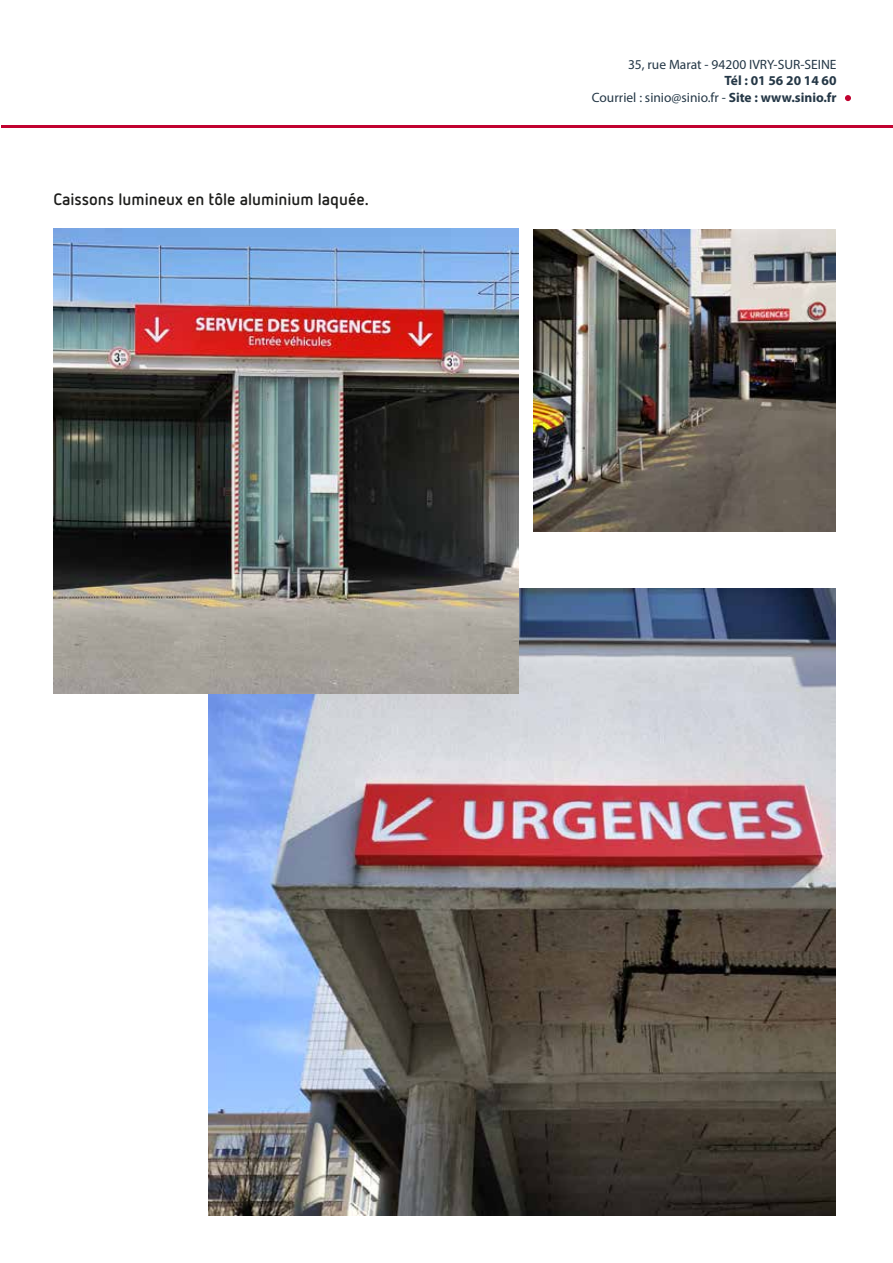
<style>
.page{position:relative;width:893px;height:1263px;background:#fff}
.page>*{position:absolute;margin:0;border:0;box-sizing:border-box;transform-origin:0 0}
.t1{font:700 16.5px "Netto OT";color:#1d1d1b}
.t2{font:700 13.5px/16.2px "Myriad Pro";color:#243746;text-align:right}
.t3{font:13.5px "Myriad Pro";color:#243746}
.s1{font-weight:400}
</style>
<div class="page">
<svg style="left:845px;top:95px;width:6px;height:6px"></svg>
<hr style="left:1px;top:125px;width:892px;height:2px;background:#c10230">
<img style="left:533px;top:229px;width:303px;height:302px">
<img style="left:209px;top:589px;width:627px;height:627px">
<img style="left:53px;top:229px;width:466px;height:465px">
<p class="t1" style="left:53px;top:189px;width:317px">Caissons lumineux en tôle aluminium laquée.</p>
<p class="t3" style="left:628px;top:56px;width:210px">35, rue Marat - 94200 IVRY-SUR-SEINE</p>
<p class="t2" style="left:592px;top:72px;width:246px">Tél : 01 56 20 14 60<br><span class="s1">Courriel : sinio@sinio.fr -</span> Site : www.sinio.fr</p>
</div>
